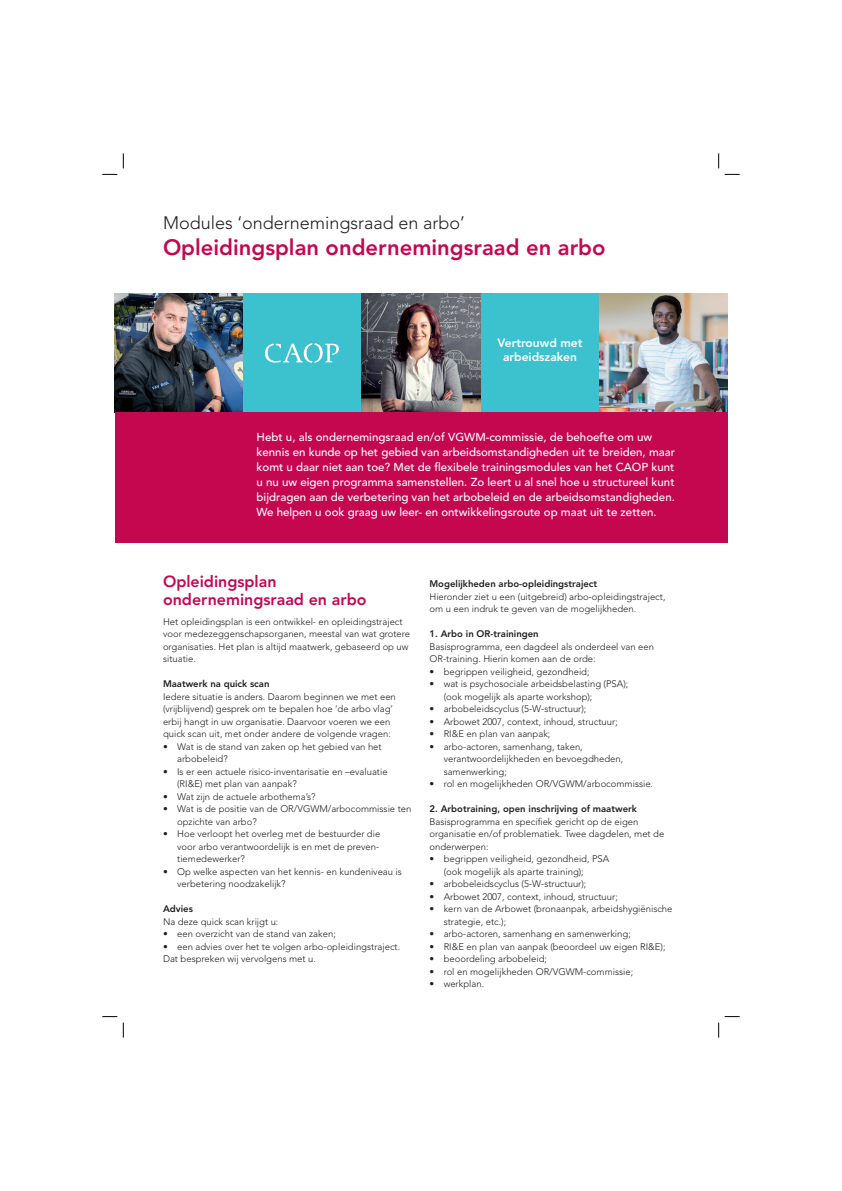
<style>
.page{position:relative;width:842px;height:1191px;background:#fff}
.page>*{position:absolute;margin:0;border:0;box-sizing:border-box;transform-origin:0 0}
.t1{font:800 22px "Avenir";color:#c50750}
.t2{font:300 18px "Avenir";color:#231f20}
.t3{font:800 16px/18px "Avenir";color:#c50750}
.t4{font:800 12px/14.4px "Avenir";color:#fff;text-align:center}
.t5{font:500 11.5px/15px "Avenir";color:#fff}
.t6{font:300 9.5px/12.5px "Avenir";color:#231f20}
.t7{font:800 9.5px "Avenir";color:#231f20}
</style>
<div class="page">
<div style="left:480px;top:293px;width:120px;height:119px;background:#3cc1ce"></div>
<div style="left:242px;top:293px;width:119px;height:119px;background:#3cc1ce"></div>
<svg style="left:265px;top:343px;width:74px;height:20px"></svg>
<img style="left:600px;top:293px;width:127px;height:119px">
<img style="left:361px;top:293px;width:119px;height:119px">
<img style="left:115px;top:294px;width:127px;height:118px">
<div style="left:115px;top:412px;width:612px;height:131px;background:#c50750"></div>
<svg style="left:102px;top:174px;width:15px;height:1px"></svg>
<svg style="left:725px;top:174px;width:15px;height:1px"></svg>
<svg style="left:102px;top:1016px;width:15px;height:1px"></svg>
<svg style="left:725px;top:1016px;width:15px;height:1px"></svg>
<svg style="left:123px;top:153px;width:1px;height:15px"></svg>
<svg style="left:123px;top:1022px;width:1px;height:15px"></svg>
<svg style="left:718px;top:153px;width:1px;height:15px"></svg>
<svg style="left:718px;top:1022px;width:1px;height:15px"></svg>
<h2 class="t2" style="left:163px;top:212px;width:303px">Modules ‘ondernemingsraad en arbo’</h2>
<h1 class="t1" style="left:163px;top:235px;width:444px">Opleidingsplan ondernemingsraad en arbo</h1>
<p class="t4" style="left:498px;top:335px;width:86px">Vertrouwd met arbeidszaken</p>
<p class="t5" style="left:257px;top:430px;width:420px">Hebt u, als ondernemingsraad en/of VGWM-commissie, de behoefte om uw kennis en kunde op het gebied van arbeidsomstandigheden uit te breiden, maar komt u daar niet aan toe? Met de flexibele trainingsmodules van het CAOP kunt u nu uw eigen programma samenstellen. Zo leert u al snel hoe u structureel kunt bijdragen aan de verbetering van het arbobeleid en de arbeidsomstandigheden.<br>We helpen u ook graag uw leer- en ontwikkelingsroute op maat uit te zetten.</p>
<h3 class="t3" style="left:163px;top:572px;width:205px">Opleidingsplan ondernemingsraad en arbo</h3>
<p class="t6" style="left:163px;top:615px;width:249px">Het opleidingsplan is een ontwikkel- en opleidingstraject voor medezeggenschapsorganen, meestal van wat grotere organisaties. Het plan is altijd maatwerk, gebaseerd op uw situatie.</p>
<p class="t7" style="left:163px;top:678px;width:108px">Maatwerk na quick scan</p>
<p class="t6" style="left:163px;top:690px;width:234px">Iedere situatie is anders. Daarom beginnen we met een (vrijblijvend) gesprek om te bepalen hoe ‘de arbo vlag’ erbij hangt in uw organisatie. Daarvoor voeren we een quick scan uit, met onder andere de volgende vragen:</p>
<p class="t6" style="left:177px;top:740px;width:206px;text-indent:-14px">• Wat is de stand van zaken op het gebied van het arbobeleid?</p>
<p class="t6" style="left:177px;top:765px;width:212px;text-indent:-14px">• Is er een actuele risico-inventarisatie en –evaluatie (RI&amp;E) met plan van aanpak?</p>
<p class="t6" style="left:163px;top:790px;width:154px">• Wat zijn de actuele arbothema’s?</p>
<p class="t6" style="left:177px;top:802px;width:236px;text-indent:-14px">• Wat is de positie van de OR/VGWM/arbocommissie ten opzichte van arbo?</p>
<p class="t6" style="left:177px;top:827px;width:205px;text-align:justify;text-indent:-14px">• Hoe verloopt het overleg met de bestuurder die voor arbo verantwoordelijk is en met de preven&shy;tiemedewerker?</p>
<p class="t6" style="left:177px;top:865px;width:226px;text-indent:-14px">• Op welke aspecten van het kennis- en kundeniveau is verbetering noodzakelijk?</p>
<p class="t7" style="left:163px;top:903px;width:31px">Advies</p>
<p class="t6" style="left:163px;top:915px;width:117px">Na deze quick scan krijgt u:</p>
<p class="t6" style="left:163px;top:927px;width:174px">• een overzicht van de stand van zaken;</p>
<p class="t6" style="left:163px;top:940px;width:239px">• een advies over het te volgen arbo-opleidingstraject.<br>Dat bespreken wij vervolgens met u.</p>
<p class="t7" style="left:429px;top:578px;width:169px">Mogelijkheden arbo-opleidingstraject</p>
<p class="t6" style="left:429px;top:590px;width:237px">Hieronder ziet u een (uitgebreid) arbo-opleidingstraject, om u een indruk te geven van de mogelijkheden.</p>
<p class="t7" style="left:429px;top:628px;width:111px">1. Arbo in OR-trainingen</p>
<p class="t6" style="left:429px;top:640px;width:226px">Basisprogramma, een dagdeel als onderdeel van een<br>OR-training. Hierin komen aan de orde:</p>
<p class="t6" style="left:429px;top:665px;width:162px">• begrippen veiligheid, gezondheid;</p>
<p class="t6" style="left:444px;top:677px;width:186px;text-indent:-14px">• wat is psychosociale arbeidsbelasting (PSA); (ook mogelijk als aparte workshop);</p>
<p class="t6" style="left:429px;top:702px;width:158px">• arbobeleidscyclus (5-W-structuur);</p>
<p class="t6" style="left:429px;top:715px;width:190px">• Arbowet 2007, context, inhoud, structuur;</p>
<p class="t6" style="left:429px;top:727px;width:122px">• RI&amp;E en plan van aanpak;</p>
<p class="t6" style="left:444px;top:740px;width:181px;text-indent:-14px">• arbo-actoren, samenhang, taken, verantwoordelijkheden en bevoegdheden, samenwerking;</p>
<p class="t6" style="left:429px;top:777px;width:225px">• rol en mogelijkheden OR/VGWM/arbocommissie.</p>
<p class="t7" style="left:429px;top:803px;width:209px">2. Arbotraining, open inschrijving of maatwerk</p>
<p class="t6" style="left:429px;top:815px;width:236px">Basisprogramma en specifiek gericht op de eigen organisatie en/of problematiek. Twee dagdelen, met de onderwerpen:</p>
<p class="t6" style="left:444px;top:852px;width:167px;text-indent:-14px">• begrippen veiligheid, gezondheid, PSA (ook mogelijk als aparte training);</p>
<p class="t6" style="left:429px;top:877px;width:158px">• arbobeleidscyclus (5-W-structuur);</p>
<p class="t6" style="left:429px;top:890px;width:190px">• Arbowet 2007, context, inhoud, structuur;</p>
<p class="t6" style="left:444px;top:902px;width:230px;text-indent:-14px">• kern van de Arbowet (bronaanpak, arbeidshygiënische strategie, etc.);</p>
<p class="t6" style="left:429px;top:927px;width:203px">• arbo-actoren, samenhang en samenwerking;</p>
<p class="t6" style="left:429px;top:940px;width:238px">• RI&amp;E en plan van aanpak (beoordeel uw eigen RI&amp;E);</p>
<p class="t6" style="left:429px;top:952px;width:119px">• beoordeling arbobeleid;</p>
<p class="t6" style="left:429px;top:965px;width:205px">• rol en mogelijkheden OR/VGWM-commissie;</p>
<p class="t6" style="left:429px;top:977px;width:56px">• werkplan.</p>
</div>
